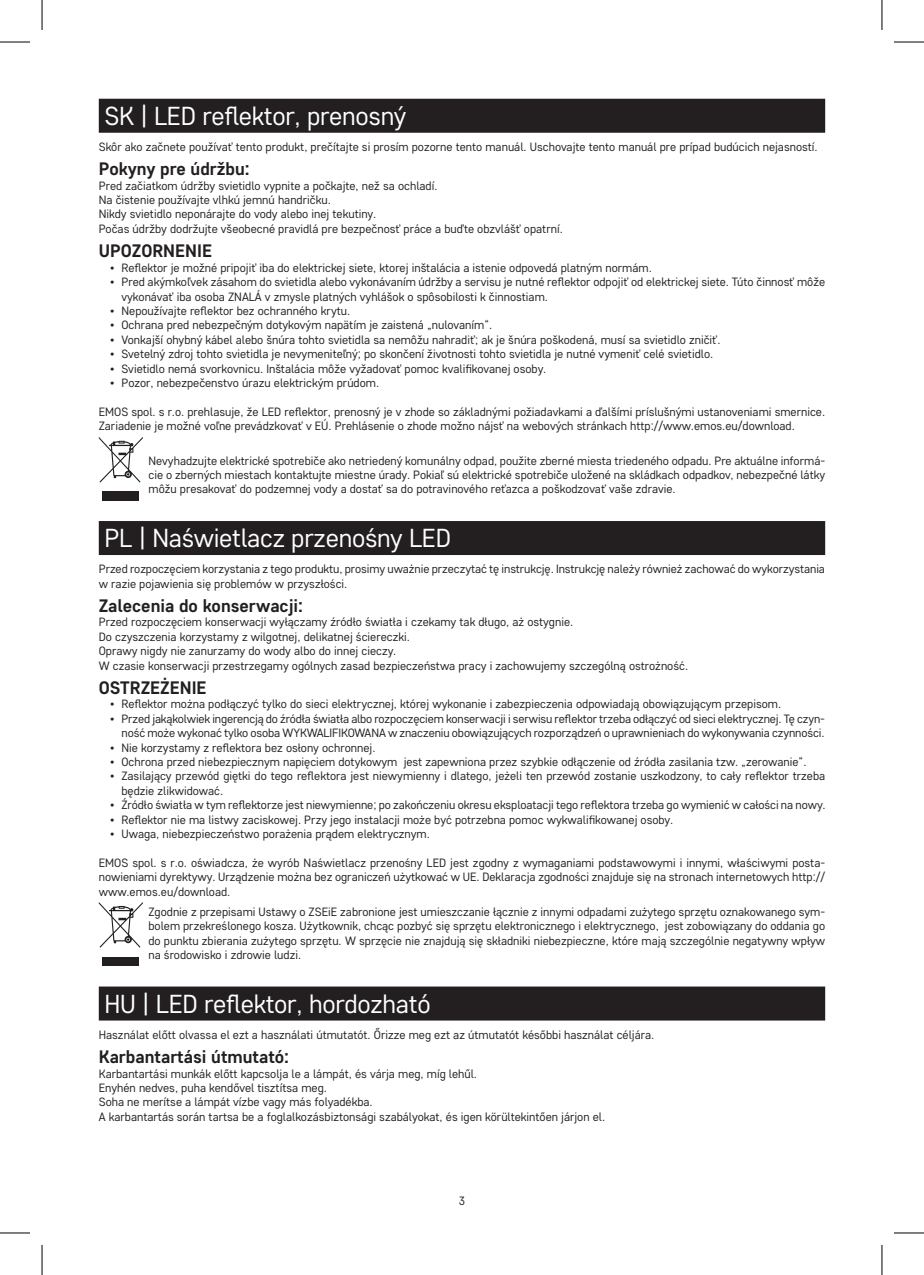
<style>
.page{position:relative;width:924px;height:1275px;background:#fff}
.page>*{position:absolute;margin:0;border:0;box-sizing:border-box;transform-origin:0 0}
.t1{font:26px "Core Sans D35";letter-spacing:-.01em;color:#fff}
.t2{font:700 18px "Core Sans D55";color:#231f20}
.t3{font:12px/14.4px "Core Sans D35";color:#231f20}
</style>
<div class="page">
<div style="left:99px;top:99px;width:725px;height:34px;background:#231f20"></div>
<div style="left:99px;top:521px;width:725px;height:34px;background:#231f20"></div>
<div style="left:99px;top:986px;width:725px;height:34px;background:#231f20"></div>
<svg style="left:99px;top:437px;width:44px;height:45px"></svg>
<div style="left:102px;top:491px;width:37px;height:9px;background:#231f20"></div>
<svg style="left:99px;top:902px;width:44px;height:45px"></svg>
<div style="left:102px;top:956px;width:37px;height:9px;background:#231f20"></div>
<hr style="left:0;top:42px;width:30px;height:1px;background:#000">
<hr style="left:893px;top:42px;width:30px;height:1px;background:#000">
<hr style="left:0;top:1232px;width:30px;height:1px;background:#000">
<hr style="left:893px;top:1232px;width:30px;height:1px;background:#000">
<hr style="left:42px;top:0;width:1px;height:30px;background:#000">
<hr style="left:42px;top:1245px;width:1px;height:30px;background:#000">
<hr style="left:881px;top:0;width:1px;height:30px;background:#000">
<hr style="left:881px;top:1245px;width:1px;height:30px;background:#000">
<h1 class="t1" style="left:104px;top:99px;width:303px">SK | LED reflektor, prenosný</h1>
<p class="t3" style="left:99px;top:139px;width:720px">Skôr ako začnete používať tento produkt, prečítajte si prosím pozorne tento manuál. Uschovajte tento manuál pre prípad budúcich nejasností.</p>
<h2 class="t2" style="left:99px;top:157px;width:152px">Pokyny pre údržbu:</h2>
<p class="t3" style="left:99px;top:178px;width:465px">Pred začiatkom údržby svietidlo vypnite a počkajte, než sa ochladí.<br>Na čistenie používajte vlhkú jemnú handričku.<br>Nikdy svietidlo neponárajte do vody alebo inej tekutiny.<br>Počas údržby dodržujte všeobecné pravidlá pre bezpečnosť práce a buďte obzvlášť opatrní.</p>
<h2 class="t2" style="left:99px;top:239px;width:115px">UPOZORNENIE</h2>
<p class="t3" style="left:110px;top:260px;width:543px">• Reflektor je možné pripojiť iba do elektrickej siete, ktorej inštalácia a istenie odpovedá platným normám.</p>
<p class="t3" style="left:121px;top:274px;width:704px;text-indent:-11px">• Pred akýmkoľvek zásahom do svietidla alebo vykonávaním údržby a servisu je nutné reflektor odpojiť od elektrickej siete. Túto činnosť môže vykonávať iba osoba ZNALÁ v zmysle platných vyhlášok o spôsobilosti k činnostiam.</p>
<p class="t3" style="left:110px;top:303px;width:241px">• Nepoužívajte reflektor bez ochranného krytu.</p>
<p class="t3" style="left:110px;top:317px;width:383px">• Ochrana pred nebezpečným dotykovým napätím je zaistená „nulovaním“.</p>
<p class="t3" style="left:110px;top:332px;width:611px">• Vonkajší ohybný kábel alebo šnúra tohto svietidla sa nemôžu nahradiť; ak je šnúra poškodená, musí sa svietidlo zničiť.</p>
<p class="t3" style="left:110px;top:346px;width:604px">• Svetelný zdroj tohto svietidla je nevymeniteľný; po skončení životnosti tohto svietidla je nutné vymeniť celé svietidlo.</p>
<p class="t3" style="left:110px;top:361px;width:437px">• Svietidlo nemá svorkovnicu. Inštalácia môže vyžadovať pomoc kvalifikovanej osoby.</p>
<p class="t3" style="left:110px;top:375px;width:270px">• Pozor, nebezpečenstvo úrazu elektrickým prúdom.</p>
<p class="t3" style="left:99px;top:404px;width:727px">EMOS spol. s r.o. prehlasuje, že LED reflektor, prenosný je v zhode so základnými požiadavkami a ďalšími príslušnými ustanoveniami smernice.<br>Zariadenie je možné voľne prevádzkovať v EÚ. Prehlásenie o zhode možno nájsť na webových stránkach http://www.emos.eu/download.</p>
<p class="t3" style="left:148px;top:453px;width:678px;text-align:justify">Nevyhadzujte elektrické spotrebiče ako netriedený komunálny odpad, použite zberné miesta triedeného odpadu. Pre aktuálne informá&shy;cie o zberných miestach kontaktujte miestne úrady. Pokiaľ sú elektrické spotrebiče uložené na skládkach odpadkov, nebezpečné látky môžu presakovať do podzemnej vody a dostať sa do potravinového reťazca a poškodzovať vaše zdravie.</p>
<h1 class="t1" style="left:104px;top:521px;width:348px">PL | Naświetlacz przenośny LED</h1>
<p class="t3" style="left:99px;top:561px;width:727px">Przed rozpoczęciem korzystania z tego produktu, prosimy uważnie przeczytać tę instrukcję. Instrukcję należy również zachować do wykorzystania w razie pojawienia się problemów w przyszłości.</p>
<h2 class="t2" style="left:99px;top:594px;width:206px">Zalecenia do konserwacji:</h2>
<p class="t3" style="left:99px;top:614px;width:590px">Przed rozpoczęciem konserwacji wyłączamy źródło światła i czekamy tak długo, aż ostygnie.<br>Do czyszczenia korzystamy z wilgotnej, delikatnej ściereczki.<br>Oprawy nigdy nie zanurzamy do wody albo do innej cieczy.<br>W czasie konserwacji przestrzegamy ogólnych zasad bezpieczeństwa pracy i zachowujemy szczególną ostrożność.</p>
<h2 class="t2" style="left:99px;top:676px;width:109px">OSTRZEŻENIE</h2>
<p class="t3" style="left:110px;top:696px;width:672px">• Reflektor można podłączyć tylko do sieci elektrycznej, której wykonanie i zabezpieczenia odpowiadają obowiązującym przepisom.</p>
<p class="t3" style="left:110px;top:711px;width:716px;text-align:right">• Przed jakąkolwiek ingerencją do źródła światła albo rozpoczęciem konserwacji i serwisu reflektor trzeba odłączyć od sieci elektrycznej. Tę czyn&shy;ność może wykonać tylko osoba WYKWALIFIKOWANA w znaczeniu obowiązujących rozporządzeń o uprawnieniach do wykonywania czynności.</p>
<p class="t3" style="left:110px;top:740px;width:267px">• Nie korzystamy z reflektora bez osłony ochronnej.</p>
<p class="t3" style="left:110px;top:754px;width:697px">• Ochrona przed niebezpiecznym napięciem dotykowym jest zapewniona przez szybkie odłączenie od źródła zasilania tzw. „zerowanie“.</p>
<p class="t3" style="left:121px;top:768px;width:705px;text-indent:-11px">• Zasilający przewód giętki do tego reflektora jest niewymienny i dlatego, jeżeli ten przewód zostanie uszkodzony, to cały reflektor trzeba będzie zlikwidować.</p>
<p class="t3" style="left:110px;top:797px;width:716px">• Źródło światła w tym reflektorze jest niewymienne; po zakończeniu okresu eksploatacji tego reflektora trzeba go wymienić w całości na nowy.</p>
<p class="t3" style="left:110px;top:812px;width:564px">• Reflektor nie ma listwy zaciskowej. Przy jego instalacji może być potrzebna pomoc wykwalifikowanej osoby.</p>
<p class="t3" style="left:110px;top:826px;width:321px">• Uwaga, niebezpieczeństwo porażenia prądem elektrycznym.</p>
<p class="t3" style="left:99px;top:855px;width:727px;text-align:justify">EMOS spol. s r.o. oświadcza, że wyrób Naświetlacz przenośny LED jest zgodny z wymaganiami podstawowymi i innymi, właściwymi posta&shy;nowieniami dyrektywy. Urządzenie można bez ograniczeń użytkować w UE. Deklaracja zgodności znajduje się na stronach internetowych http:// www.emos.eu/download.</p>
<p class="t3" style="left:148px;top:904px;width:678px;text-align:justify">Zgodnie z przepisami Ustawy o ZSEiE zabronione jest umieszczanie łącznie z innymi odpadami zużytego sprzętu oznakowanego sym&shy;bolem przekreślonego kosza. Użytkownik, chcąc pozbyć się sprzętu elektronicznego i elektrycznego, jest zobowiązany do oddania go do punktu zbierania zużytego sprzętu. W sprzęcie nie znajdują się składniki niebezpieczne, które mają szczególnie negatywny wpływ na środowisko i zdrowie ludzi.</p>
<h1 class="t1" style="left:104px;top:987px;width:327px">HU | LED reflektor, hordozható</h1>
<p class="t3" style="left:99px;top:1027px;width:556px">Használat előtt olvassa el ezt a használati útmutatót. Őrizze meg ezt az útmutatót későbbi használat céljára.</p>
<h2 class="t2" style="left:99px;top:1045px;width:192px">Karbantartási útmutató:</h2>
<p class="t3" style="left:99px;top:1065px;width:507px">Karbantartási munkák előtt kapcsolja le a lámpát, és várja meg, míg lehűl.<br>Enyhén nedves, puha kendővel tisztítsa meg.<br>Soha ne merítse a lámpát vízbe vagy más folyadékba.<br>A karbantartás során tartsa be a foglalkozásbiztonsági szabályokat, és igen körültekintően járjon el.</p>
<p class="t3" style="left:458px;top:1192px;width:8px">3</p>
</div>
